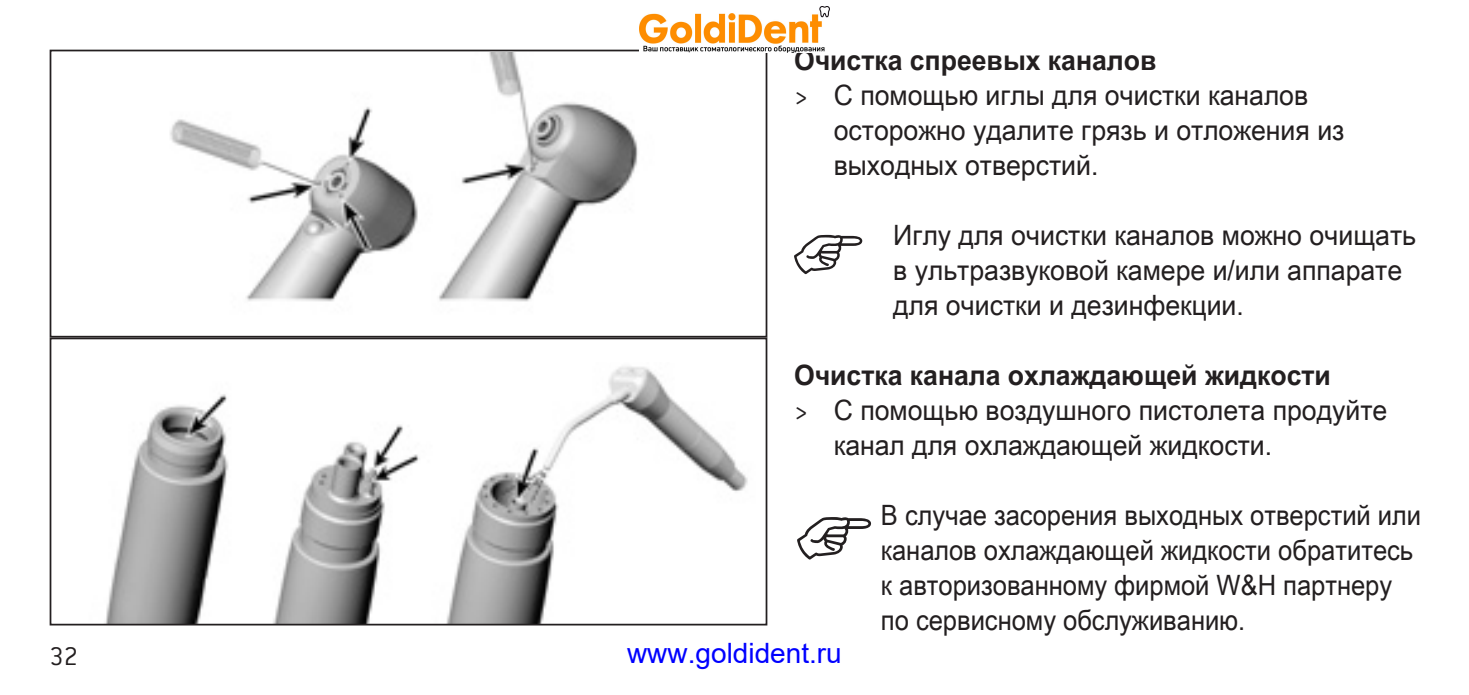
<style>
.page{position:relative;width:1469px;height:695px;background:#fff}
.page>*{position:absolute;margin:0;border:0;box-sizing:border-box;transform-origin:0 0}
.t1{font:28px/35px "Arial Unicode MS";color:#231f20;scale:.95 1}
.t2{font:28px/35px "Arial Unicode MS";color:#231f20;scale:.91 1}
.t3{font:700 28px "Arial Unicode MS";color:#231f20;scale:.95 1}
.t4{font:28px "Arial";color:#00f}
.t5{font:300 28px "Conduit ITC Pro";color:#231f20}
.s1{font-family:"Conduit ITC Pro";font-weight:500}
</style>
<div class="page">
<svg style="left:794px;top:235px;width:68px;height:39px"></svg>
<img style="left:170px;top:53px;width:468px;height:249px">
<div style="left:50px;top:50px;width:717px;height:287px;border:2px solid #231f20"></div>
<img style="left:106px;top:366px;width:642px;height:256px">
<div style="left:50px;top:337px;width:717px;height:288px;border:2px solid #231f20"></div>
<svg style="left:797px;top:517px;width:74px;height:42px"></svg>
<img style="left:640px;top:7px;width:189px;height:46px">
<p class="t3" style="left:794px;top:39px;width:383px">Очистка спреевых каналов</p>
<p class="t1" style="left:794px;top:77px;width:542px"><span class="s1">&gt;</span> С помощью иглы для очистки каналов</p>
<p class="t1" style="left:833px;top:112px;width:539px">осторожно удалите грязь и отложения из</p>
<p class="t1" style="left:833px;top:147px;width:280px">выходных отверстий.</p>
<p class="t1" style="left:893px;top:217px;width:552px">Иглу для очистки каналов можно очищать в ультразвуковой камере и/или аппарате для очистки и дезинфекции.</p>
<p class="t3" style="left:794px;top:354px;width:566px">Очистка канала охлаждающей жидкости</p>
<p class="t1" style="left:794px;top:392px;width:626px"><span class="s1">&gt;</span> С помощью воздушного пистолета продуйте</p>
<p class="t1" style="left:833px;top:427px;width:463px">канал для охлаждающей жидкости.</p>
<p class="t5" style="left:50px;top:641px;width:30px">32</p>
<p class="t4" style="left:627px;top:634px;width:216px">www.goldident.ru</p>
<p class="t2" style="left:881px;top:497px;width:595px">В случае засорения выходных отверстий или каналов охлаждающей жидкости обратитесь к авторизованному фирмой W&amp;H партнеру по сервисному обслуживанию.</p>
</div>
